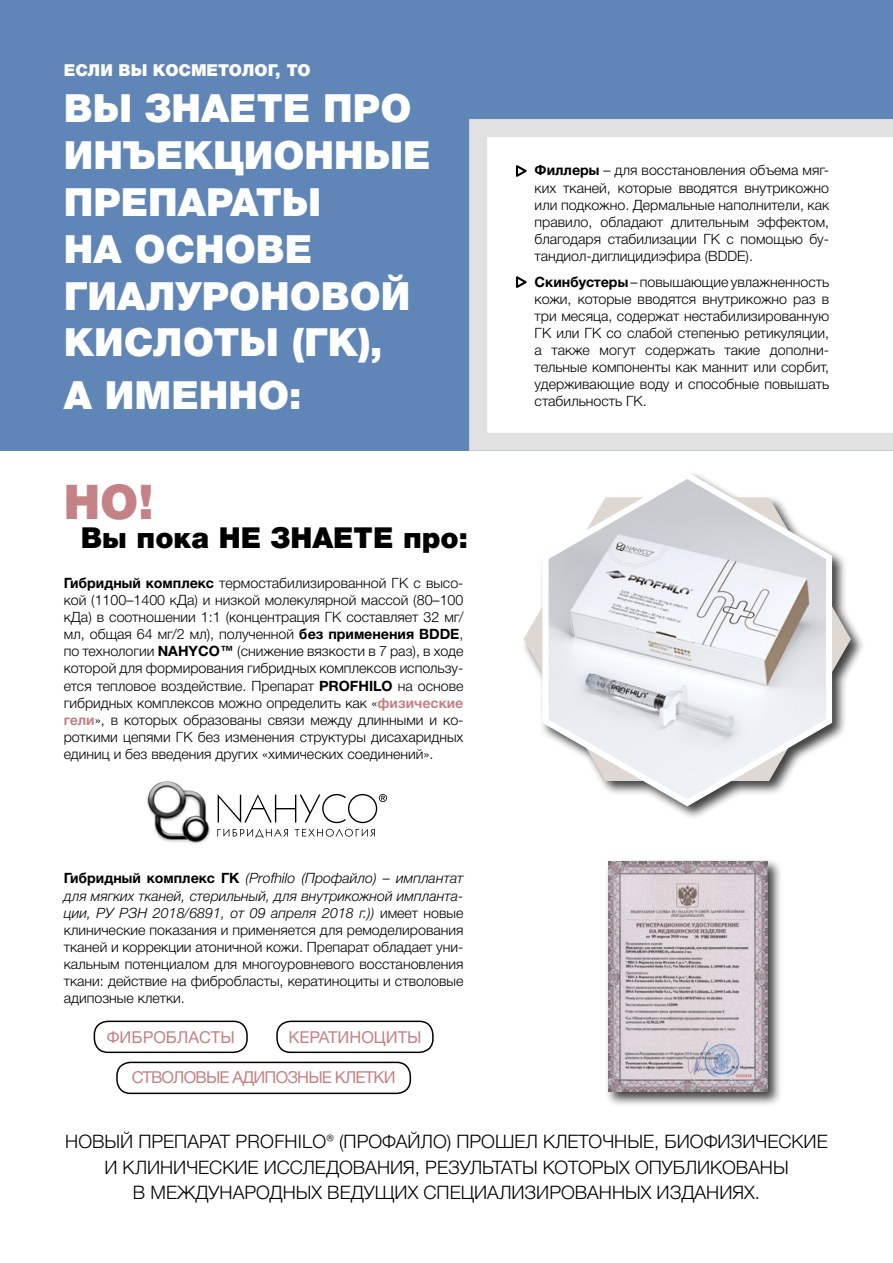
<style>
.page{position:relative;width:893px;height:1263px;background:#fff}
.page>*{position:absolute;margin:0;border:0;box-sizing:border-box;transform-origin:0 0}
.t1{font:900 48px "Helvetica Neue Cyr";color:#c58286}
.t2{font:900 39px/46.8px "Helvetica Neue Cyr";letter-spacing:.11em;color:#fff}
.t3{font:900 39px/46.8px "Helvetica Neue Cyr";letter-spacing:.075em;color:#fff}
.t4{font:900 28.95px "Helvetica Neue Cyr";color:#000}
.t5{font:300 18.6px/25.5px "Helvetica Neue Cyr";letter-spacing:.11em;color:#000}
.t6{font:300 18.6px "Helvetica Neue Cyr";letter-spacing:.155em;color:#000}
.t7{font:16.5px "Helvetica Neue Cyr";color:#c58286}
.t8{font:900 16.5px "Helvetica Neue Cyr";color:#fff}
.t9{font:300 14.25px/17.1px "Helvetica Neue Cyr";color:#000;text-align:justify}
.s1{font-weight:700}
.s2{font-weight:700;color:#c58286}
.s3{font-style:italic}
</style>
<div class="page">
<div style="left:0;top:0;width:893px;height:451px;background:#5f86b7"></div>
<svg style="left:469px;top:119px;width:424px;height:332px;background:#fafafa"></svg>
<svg style="left:514px;top:163px;width:16px;height:16px"></svg>
<svg style="left:514px;top:274px;width:16px;height:16px"></svg>
<div style="left:605px;top:858px;width:177px;height:248px;background:#000;opacity:.75"></div>
<img style="left:608px;top:861px;width:159px;height:230px">
<img style="left:146px;top:781px;width:65px;height:63px">
<svg style="left:218px;top:794px;width:169px;height:29px"></svg>
<svg style="left:217px;top:829px;width:71px;height:9px"></svg>
<svg style="left:295px;top:829px;width:80px;height:8px"></svg>
<svg style="left:524px;top:553px;width:327px;height:185px"></svg>
<svg style="left:539px;top:473px;width:296px;height:337px"></svg>
<div style="left:116px;top:1062px;width:295px;height:32px;border:2px solid #000;border-radius:14px"></div>
<div style="left:94px;top:1020px;width:154px;height:33px;border:2px solid #000;border-radius:14px"></div>
<div style="left:276px;top:1020px;width:158px;height:33px;border:2px solid #000;border-radius:14px"></div>
<p class="t8" style="left:64px;top:61px;width:103px">Если Вы кос</p>
<p class="t8" style="left:191px;top:61px;width:118px">метолог, то</p>
<h2 class="t2" style="left:64px;top:85px;width:33px">ВЫ</h2>
<h2 class="t2" style="left:145px;top:85px;width:84px">ЗНАЕТЕ</h2>
<h2 class="t2" style="left:323px;top:85px;width:83px">про</h2>
<h2 class="t2" style="left:64px;top:132px;width:240px">инъекционн</h2>
<h2 class="t2" style="left:364px;top:132px;width:68px">ые</h2>
<h2 class="t3" style="left:64px;top:179px;width:259px">препараты на осно</h2>
<h2 class="t2" style="left:64px;top:226px;width:250px;text-indent:192px">ве гиалуроно</h2>
<h2 class="t2" style="left:64px;top:273px;width:348px;text-indent:257px">вой кислоты (ГК),</h2>
<h2 class="t2" style="left:64px;top:372px;width:165px">а именно</h2>
<h2 class="t2" style="left:289px;top:372px;width:15px">:</h2>
<h1 class="t1" style="left:64px;top:475px;width:91px">НО!</h1>
<h3 class="t4" style="left:81px;top:522px;width:253px">Вы пока НЕ ЗНАЕТЕ</h3>
<h3 class="t4" style="left:403px;top:522px;width:67px">про:</h3>
<p class="t9" style="left:64px;top:574px;width:401px"><span class="s1">Гибридный комплекс</span> ТЕРМОСТАБИЛИЗИРОВАННОЙ ГК С ВЫСО-КОЙ (1100–1400 КДА) И НИЗКОЙ МОЛЕКУЛЯРНОЙ МАССОЙ (80–100<br>КДА) В СООТНОШЕНИИ 1:1 (КОНЦЕНТРАЦИЯ ГК СОСТАВЛЯЕТ 32 МГ/ МЛ, ОБЩАЯ 64 МГ/2 МЛ), ПОЛУЧЕННОЙ <span class="s1">без применения BDDE</span>, ПО ТЕХНОЛОГИИ <span class="s1">NAHYCO™</span> (СНИЖЕНИЕ ВЯЗКОСТИ В 7 РАЗ), В ХОДЕ КОТОРОЙ ДЛЯ ФОРМИРОВАНИЯ ГИБРИДНЫХ КОМПЛЕКСОВ ИСПОЛЬЗУ-ЕТСЯ ТЕПЛОВОЕ ВОЗДЕЙСТВИЕ. ПРЕПАРАТ <span class="s1">PRO FHILO</span></p>
<p class="t9" style="left:64px;top:677px;width:401px;text-indent:334px">НА ОСНОВЕ ГИБРИДНЫХ КОМПЛЕКСОВ МОЖНО ОПРЕДЕЛИТЬ КАК «<span class="s2">физические гели</span>», В КОТОРЫХ ОБРАЗОВАНЫ СВЯЗИ МЕЖДУ ДЛИННЫМИ И КО-РОТКИМИ ЦЕПЯМИ ГК БЕЗ ИЗМЕНЕНИЯ СТРУКТУРЫ ДИСАХАРИДНЫХ ЕДИНИЦ И БЕЗ ВВЕДЕНИЯ ДРУГИХ «ХИМИЧЕСКИХ СОЕДИНЕНИЙ».</p>
<p class="t9" style="left:64px;top:870px;width:401px"><span class="s1">Гибридный комплекс ГК</span> <span class="s3">(Profhilo (Профайло) – имплантат для мягких тканей, стерильный, для внутрикожной импланта&shy;ции, РУ РЗН 2018/6891, от 09 апреля 2018 г.))</span> ИМЕЕТ НОВЫЕ КЛИНИЧЕСКИЕ ПОКАЗАНИЯ И ПРИМЕНЯЕТСЯ ДЛЯ РЕМОДЕЛИРОВАНИЯ ТКАНЕЙ И КОРРЕКЦИИ АТОНИЧНОЙ КОЖИ. ПРЕПАРАТ ОБЛАДАЕТ УНИ-КАЛЬНЫМ ПОТЕНЦИАЛОМ ДЛЯ МНОГОУРОВНЕВОГО ВОССТАНОВЛЕНИЯ ТКАНИ: ДЕЙСТВИЕ НА ФИБРОБЛАСТЫ, КЕРАТИНОЦИТЫ И СТВОЛОВЫЕ АДИПОЗНЫЕ КЛЕТКИ.</p>
<p class="t7" style="left:107px;top:1028px;width:130px">фибро бласты</p>
<p class="t7" style="left:288px;top:1028px;width:135px">кератино циты</p>
<p class="t7" style="left:132px;top:1068px;width:265px">стволовые адипозные клетки</p>
<p class="t9" style="left:535px;top:162px;width:296px"><span class="s1">Филлеры</span> – ДЛЯ ВОССТАНОВЛЕНИЯ ОБЪЕМА МЯГ-КИХ ТКАНЕЙ, КОТОРЫЕ ВВОДЯТСЯ ВНУТРИКОЖНО ИЛИ ПОДКОЖНО. ДЕРМАЛЬНЫЕ НАПОЛНИТЕЛИ, КАК ПРАВИЛО, ОБЛАДАЮТ ДЛИТЕЛЬНЫМ ЭФФЕКТОМ, БЛАГОДАРЯ СТАБИЛИЗАЦИИ ГК С ПОМОЩЬЮ БУ-ТАНДИОЛ-ДИГЛИЦИДИЭФИРА (BDDE).</p>
<p class="t9" style="left:535px;top:273px;width:296px"><span class="s1">Скинбустеры</span> – ПОВЫШАЮЩИЕ УВЛАЖНЕННОСТЬ КОЖИ, КОТОРЫЕ ВВОДЯТСЯ ВНУТРИКОЖНО РАЗ В ТРИ МЕСЯЦА, СОДЕРЖАТ НЕСТАБИЛИЗИРОВАННУЮ ГК ИЛИ ГК СО СЛАБОЙ СТЕПЕНЬЮ РЕТИКУЛЯЦИИ, А ТАКЖЕ МОГУТ СОДЕРЖАТЬ ТАКИЕ ДОПОЛНИ-ТЕЛЬНЫЕ КОМПОНЕНТЫ КАК МАННИТ ИЛИ СОРБИТ, УДЕРЖИВАЮЩИЕ ВОДУ И СПОСОБНЫЕ ПОВЫШАТЬ СТАБИЛЬНОСТЬ ГК.</p>
<h3 class="t5" style="left:104px;top:1129px;width:725px;text-indent:-39px">НОВЫЙ П РЕПАРАТ PROFHILO® (ПРОФАЙЛО) П РОШЕЛ КЛЕТОЧН ЫЕ, БИОФИЗИЧЕСКИЕ<br>И КЛИНИЧЕСКИЕ ИССЛЕДО ВАНИЯ, РЕЗУЛЬТАТЫ КОТО</h3>
<h3 class="t5" style="left:592px;top:1154px;width:198px">РЫХ ОПУБЛИКО ВАНЫ</h3>
<h3 class="t6" style="left:133px;top:1182px;width:137px">В МЕЖДУНАРОДН</h3>
<h3 class="t5" style="left:296px;top:1180px;width:466px">ЫХ ВЕДУЩИХ СП ЕЦИАЛИЗИРО ВАНН ЫХ ИЗДАН ИЯХ.</h3>
</div>
